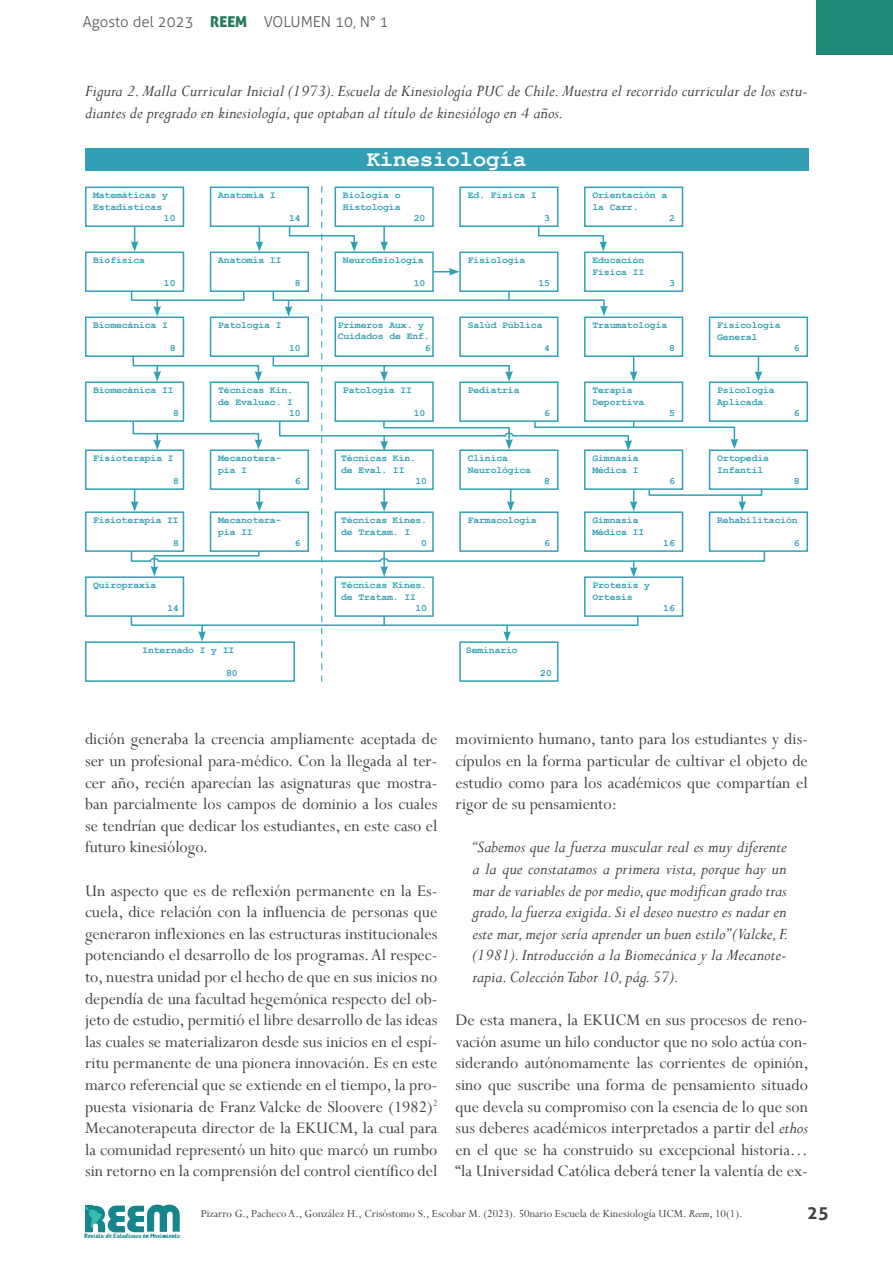
<style>
.page{position:relative;width:893px;height:1263px;background:#fff}
.page>*{position:absolute;margin:0;border:0;box-sizing:border-box;transform-origin:0 0}
.t1{font:700 22.5px "Courier New";letter-spacing:-.01em;color:#fff}
.t2{font:18px/21.6px "Perpetua";color:#414042;text-align:justify}
.t3{font:italic 18px/21.6px "Perpetua";color:#414042;text-align:justify}
.t4{font:700 18px "Aller";color:#414042}
.t5{font:300 15px "Aller";color:#58595b}
.t6{font:12px "Perpetua";color:#414042}
.t7{font:700 9.75px/11.2px "Courier New";letter-spacing:-.01em;color:#32a0b4}
.t8{font:6.45px "HANDYHANDY";color:#16858c}
.s1{font-family:"Aller Display";font-weight:400;color:#24795d}
.s2{font-style:italic}
</style>
<div class="page">
<div style="left:816px;top:0;width:77px;height:54px;background:#208877"></div>
<svg style="left:85px;top:1204px;width:95px;height:28px"></svg>
<div style="left:85px;top:149px;width:723px;height:22px;background:#32a0b4"></div>
<div style="left:85px;top:187px;width:99px;height:40px;background:#fff;border:2px solid #32a0b4"></div>
<div style="left:85px;top:316px;width:99px;height:41px;background:#fff;border:2px solid #32a0b4"></div>
<div style="left:85px;top:449px;width:99px;height:41px;background:#fff;border:2px solid #32a0b4"></div>
<div style="left:85px;top:252px;width:99px;height:40px;background:#fff;border:2px solid #32a0b4"></div>
<div style="left:85px;top:381px;width:99px;height:41px;background:#fff;border:2px solid #32a0b4"></div>
<div style="left:85px;top:511px;width:99px;height:41px;background:#fff;border:2px solid #32a0b4"></div>
<div style="left:85px;top:576px;width:99px;height:41px;background:#fff;border:2px solid #32a0b4"></div>
<div style="left:85px;top:641px;width:210px;height:41px;background:#fff;border:2px solid #32a0b4"></div>
<div style="left:709px;top:316px;width:99px;height:41px;background:#fff;border:2px solid #32a0b4"></div>
<div style="left:709px;top:449px;width:99px;height:41px;background:#fff;border:2px solid #32a0b4"></div>
<div style="left:709px;top:381px;width:99px;height:41px;background:#fff;border:2px solid #32a0b4"></div>
<div style="left:709px;top:511px;width:99px;height:41px;background:#fff;border:2px solid #32a0b4"></div>
<svg style="left:130px;top:186px;width:636px;height:496px"></svg>
<p class="t5" style="left:83px;top:13px;width:307px">Agosto del 2023 <span class="s1">REEM</span> VOLUMEN 10, N° 1</p>
<p class="t3" style="left:85px;top:80px;width:724px">Figura 2. Malla Curricular Inicial (1973). Escuela de Kinesiología PUC de Chile. Muestra el recorrido curricular de los estu&shy;diantes de pregrado en kinesiología, que optaban al título de kinesiólogo en 4 años.</p>
<p class="t1" style="left:367px;top:145px;width:161px">Kinesiología</p>
<p class="t7" style="left:93px;top:189px;width:76px">Matemáticas y</p>
<p class="t7" style="left:93px;top:201px;width:71px">Estadísticas</p>
<p class="t7" style="left:164px;top:212px;width:13px">10</p>
<p class="t7" style="left:218px;top:189px;width:59px">Anatomía I</p>
<p class="t7" style="left:289px;top:212px;width:13px">14</p>
<p class="t7" style="left:343px;top:189px;width:59px">Biología o<br>Histología</p>
<p class="t7" style="left:414px;top:212px;width:13px">20</p>
<p class="t7" style="left:468px;top:189px;width:71px">Ed. Física I</p>
<p class="t7" style="left:544px;top:212px;width:7px">3</p>
<p class="t7" style="left:592px;top:189px;width:76px">Orientación a la Carr.</p>
<p class="t7" style="left:669px;top:212px;width:7px">2</p>
<p class="t7" style="left:93px;top:254px;width:53px">Biofísica</p>
<p class="t7" style="left:218px;top:254px;width:65px">Anatomía II</p>
<p class="t7" style="left:164px;top:277px;width:13px">10</p>
<p class="t7" style="left:93px;top:319px;width:76px">Biomecánica I</p>
<p class="t7" style="left:170px;top:342px;width:7px">8</p>
<p class="t7" style="left:93px;top:384px;width:82px">Biomecánica II</p>
<p class="t7" style="left:173px;top:407px;width:7px">8</p>
<p class="t7" style="left:93px;top:452px;width:82px">Fisioterapia I</p>
<p class="t7" style="left:173px;top:475px;width:7px">8</p>
<p class="t7" style="left:93px;top:514px;width:87px">Fisioterapia II</p>
<p class="t7" style="left:173px;top:537px;width:7px">8</p>
<p class="t7" style="left:93px;top:579px;width:65px">Quiropraxia</p>
<p class="t7" style="left:167px;top:602px;width:13px">14</p>
<p class="t7" style="left:142px;top:644px;width:94px">Internado I y II</p>
<p class="t7" style="left:226px;top:667px;width:13px">80</p>
<p class="t7" style="left:295px;top:277px;width:7px">8</p>
<p class="t7" style="left:218px;top:319px;width:65px">Patología I</p>
<p class="t7" style="left:289px;top:342px;width:13px">10</p>
<p class="t7" style="left:218px;top:384px;width:76px">Técnicas Kin.</p>
<p class="t7" style="left:218px;top:396px;width:76px">de Evaluac. I</p>
<p class="t7" style="left:289px;top:407px;width:13px">10</p>
<p class="t7" style="left:218px;top:452px;width:65px">Mecanotera&shy;pia I</p>
<p class="t7" style="left:295px;top:475px;width:7px">6</p>
<p class="t7" style="left:218px;top:514px;width:65px">Mecanotera&shy;pia II</p>
<p class="t7" style="left:295px;top:537px;width:7px">6</p>
<p class="t7" style="left:343px;top:254px;width:82px">Neurofisiología</p>
<p class="t7" style="left:414px;top:277px;width:13px">10</p>
<p class="t7" style="left:338px;top:319px;width:88px">Primeros Aux. y</p>
<p class="t7" style="left:338px;top:330px;width:94px">Cuidados de Enf.</p>
<p class="t7" style="left:425px;top:342px;width:7px">6</p>
<p class="t7" style="left:343px;top:384px;width:71px">Patología II</p>
<p class="t7" style="left:414px;top:407px;width:13px">10</p>
<p class="t7" style="left:341px;top:452px;width:76px">Técnicas Kin.</p>
<p class="t7" style="left:341px;top:464px;width:65px">de Eval. II</p>
<p class="t7" style="left:415px;top:475px;width:13px">10</p>
<p class="t7" style="left:341px;top:514px;width:87px">Técnicas Kines.</p>
<p class="t7" style="left:341px;top:526px;width:71px">de Tratam. I</p>
<p class="t7" style="left:421px;top:537px;width:7px">0</p>
<p class="t7" style="left:341px;top:579px;width:87px">Técnicas Kines.</p>
<p class="t7" style="left:341px;top:591px;width:76px">de Tratam. II</p>
<p class="t7" style="left:415px;top:602px;width:13px">10</p>
<p class="t7" style="left:468px;top:254px;width:59px">Fisiología</p>
<p class="t7" style="left:538px;top:277px;width:13px">15</p>
<p class="t7" style="left:468px;top:319px;width:76px">Salúd Pública</p>
<p class="t7" style="left:544px;top:342px;width:7px">4</p>
<p class="t7" style="left:468px;top:384px;width:53px">Pediatría</p>
<p class="t7" style="left:544px;top:407px;width:7px">6</p>
<p class="t7" style="left:468px;top:452px;width:65px">Clínica<br>Neurológica</p>
<p class="t7" style="left:544px;top:475px;width:7px">8</p>
<p class="t7" style="left:468px;top:514px;width:71px">Farmacología</p>
<p class="t7" style="left:544px;top:537px;width:7px">6</p>
<p class="t7" style="left:466px;top:644px;width:53px">Seminario</p>
<p class="t7" style="left:540px;top:667px;width:13px">20</p>
<p class="t7" style="left:592px;top:254px;width:53px">Educación<br>Física II</p>
<p class="t7" style="left:669px;top:277px;width:7px">3</p>
<p class="t7" style="left:592px;top:319px;width:76px">Traumatología</p>
<p class="t7" style="left:592px;top:384px;width:53px">Terapia<br>Deportiva</p>
<p class="t7" style="left:669px;top:342px;width:7px">8</p>
<p class="t7" style="left:669px;top:407px;width:7px">5</p>
<p class="t7" style="left:592px;top:452px;width:48px">Gimnasia<br>Médica I</p>
<p class="t7" style="left:592px;top:514px;width:53px">Gimnasia<br>Médica II</p>
<p class="t7" style="left:669px;top:475px;width:7px">6</p>
<p class="t7" style="left:663px;top:537px;width:13px">16</p>
<p class="t7" style="left:592px;top:579px;width:59px">Protesis y<br>Ortesis</p>
<p class="t7" style="left:663px;top:602px;width:13px">16</p>
<p class="t7" style="left:717px;top:319px;width:65px">Fisicología<br>General</p>
<p class="t7" style="left:717px;top:384px;width:59px">Psicología<br>Aplicada</p>
<p class="t7" style="left:794px;top:342px;width:7px">6</p>
<p class="t7" style="left:794px;top:407px;width:7px">6</p>
<p class="t7" style="left:717px;top:452px;width:53px">Ortopedia<br>Infantil</p>
<p class="t7" style="left:794px;top:475px;width:7px">8</p>
<p class="t7" style="left:717px;top:514px;width:82px">Rehabilitación</p>
<p class="t7" style="left:794px;top:537px;width:7px">6</p>
<p class="t2" style="left:85px;top:728px;width:354px">dición generaba la creencia ampliamente aceptada de ser un profesional para-médico. Con la llegada al ter&shy;cer año, recién aparecían las asignaturas que mostra&shy;ban parcialmente los campos de dominio a los cuales se tendrían que dedicar los estudiantes, en este caso el futuro kinesiólogo.</p>
<p class="t2" style="left:85px;top:879px;width:354px">Un aspecto que es de reflexión permanente en la Es&shy;cuela, dice relación con la influencia de personas que generaron inflexiones en las estructuras institucionales potenciando el desarrollo de los programas. Al respec&shy;to, nuestra unidad por el hecho de que en sus inicios no dependía de una facultad hegemónica respecto del ob&shy;jeto de estudio, permitió el libre desarrollo de las ideas las cuales se materializaron desde sus inicios en el espí&shy;ritu permanente de una pionera innovación. Es en este marco referencial que se extiende en el tiempo, la pro&shy;puesta visionaria de Franz Valcke de Sloovere (1982)<sup>2<br></sup>Mecanoterapeuta director de la EKUCM, la cual para la comunidad representó un hito que marcó un rumbo sin retorno en la comprensión del control científico del</p>
<p class="t2" style="left:455px;top:728px;width:354px">movimiento humano, tanto para los estudiantes y dis&shy;cípulos en la forma particular de cultivar el objeto de estudio como para los académicos que compartían el rigor de su pensamiento:</p>
<p class="t3" style="left:472px;top:836px;width:317px">“Sabemos que la fuerza muscular real es muy diferente a la que constatamos a primera vista, porque hay un mar de variables de por medio, que modifican grado tras grado, la fuerza exigida. Si el deseo nuestro es nadar en este mar, mejor sería aprender un buen estilo” (Valcke, F. (1981). Introducción a la Biomecánica y la Mecanote&shy;rapia. Colección Tabor 10, pág. 57).</p>
<p class="t2" style="left:455px;top:1009px;width:355px">De esta manera, la EKUCM en sus procesos de reno&shy;vación asume un hilo conductor que no solo actúa con&shy;siderando autónomamente las corrientes de opinión, sino que suscribe una forma de pensamiento situado que devela su compromiso con la esencia de lo que son sus deberes académicos interpretados a partir del <span class="s2">ethos </span>en el que se ha construido su excepcional historia… “la Universidad Católica deberá tener la valentía de ex-</p>
<p class="t8" style="left:84px;top:1233px;width:97px">Revista de Estudiosos en Movimiento</p>
<p class="t6" style="left:201px;top:1206px;width:543px">Pizarro G., Pacheco A., González H., Crisóstomo S., Escobar M. (2023). 50nario Escuela de Kinesiología UCM. <span class="s2">Reem</span>, 10(1).</p>
<p class="t4" style="left:807px;top:1201px;width:23px">25</p>
</div>
